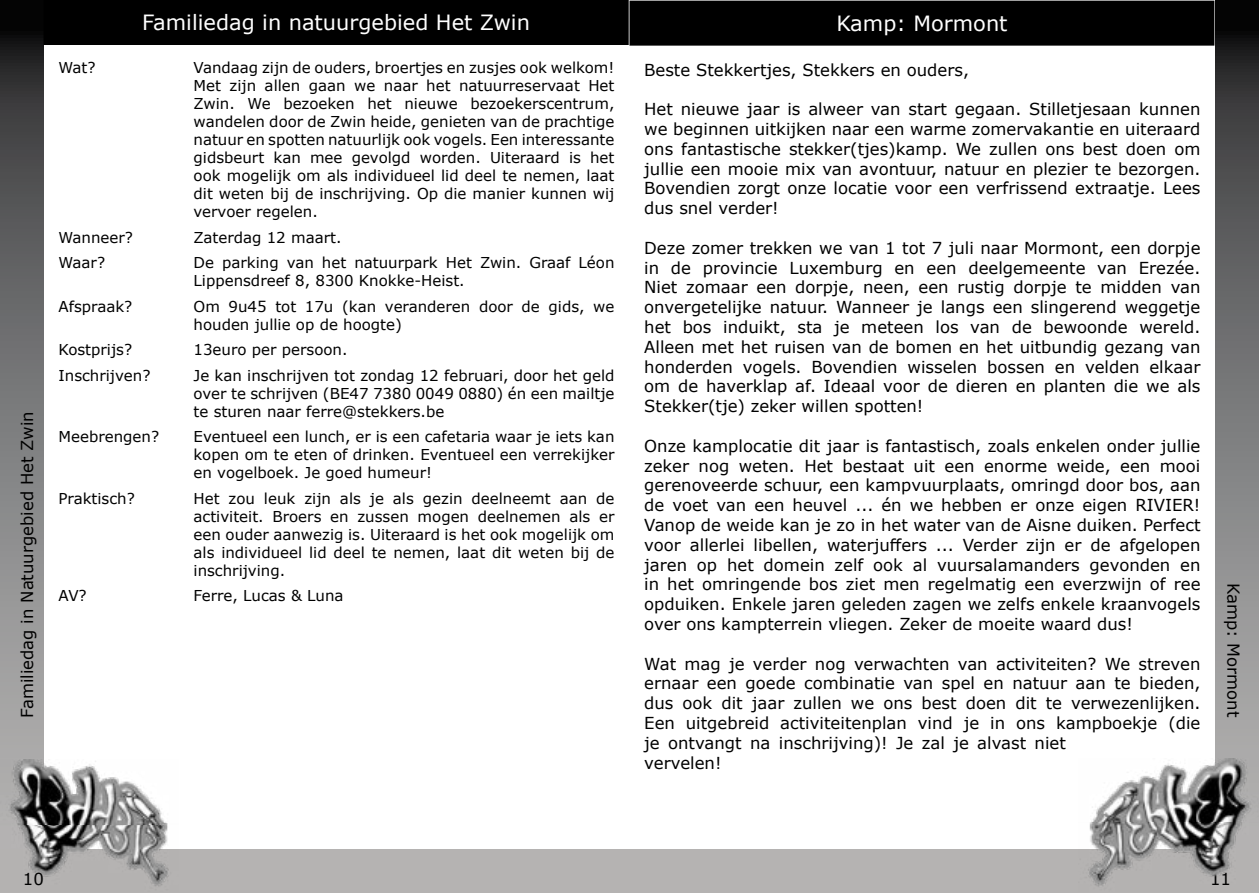
<style>
.page{position:relative;width:1259px;height:893px;background:#fff}
.page>*{position:absolute;margin:0;border:0;box-sizing:border-box;transform-origin:0 0}
.t1{font:21px "Verdana";color:#fff}
.t2{font:16.5px/19.8px "Verdana";color:#000;text-align:justify}
.t3{font:15px/18px "Verdana";color:#000;text-align:justify}
</style>
<div class="page">
<svg style="left:0;top:0;width:44px;height:760px;background:#6e6e6f"></svg>
<div style="left:0;top:849px;width:629px;height:44px;background:#b5b3b2"></div>
<img style="left:0;top:760px;width:169px;height:126px">
<div style="left:629px;top:849px;width:630px;height:44px;background:#b5b3b2"></div>
<svg style="left:1215px;top:0;width:44px;height:758px;background:#6e6e6f"></svg>
<img style="left:1088px;top:758px;width:171px;height:129px">
<div style="left:44px;top:0;width:584px;height:45px;background:#000"></div>
<div style="left:629px;top:1px;width:585px;height:45px;background:#000"></div>
<p class="t2" style="left:17px;top:718px;width:308px;rotate:-90deg">Familiedag in Natuurgebied Het Zwin</p>
<p class="t1" style="left:142px;top:8px;width:389px">Familiedag in natuurgebied Het Zwin</p>
<p class="t3" style="left:58px;top:59px;width:39px">Wat?</p>
<p class="t3" style="left:194px;top:59px;width:422px">Vandaag zijn de ouders, broertjes en zusjes ook welkom!<br>Met zijn allen gaan we naar het natuurreservaat Het Zwin. We bezoeken het nieuwe bezoekerscentrum, wandelen door de Zwin heide, genieten van de prachtige natuur en spotten natuurlijk ook vogels. Een interessante gidsbeurt kan mee gevolgd worden. Uiteraard is het ook mogelijk om als individueel lid deel te nemen, laat dit weten bij de inschrijving. Op die manier kunnen wij vervoer regelen.</p>
<p class="t3" style="left:58px;top:228px;width:76px">Wanneer?</p>
<p class="t3" style="left:194px;top:228px;width:149px">Zaterdag 12 maart.</p>
<p class="t3" style="left:58px;top:254px;width:48px">Waar?</p>
<p class="t3" style="left:194px;top:254px;width:422px">De parking van het natuurpark Het Zwin. Graaf Léon<br>Lippensdreef 8, 8300 Knokke-Heist.</p>
<p class="t3" style="left:58px;top:297px;width:75px">Afspraak?</p>
<p class="t3" style="left:194px;top:297px;width:422px">Om 9u45 tot 17u (kan veranderen door de gids, we houden jullie op de hoogte)</p>
<p class="t3" style="left:58px;top:341px;width:75px">Kostprijs?</p>
<p class="t3" style="left:194px;top:341px;width:155px">13euro per persoon.</p>
<p class="t3" style="left:58px;top:366px;width:93px">Inschrijven?</p>
<p class="t3" style="left:194px;top:366px;width:422px">Je kan inschrijven tot zondag 12 februari, door het geld over te schrijven (BE47 7380 0049 0880) én een mailtje te sturen naar ferre@stekkers.be</p>
<p class="t3" style="left:58px;top:428px;width:102px">Meebrengen?</p>
<p class="t3" style="left:194px;top:428px;width:422px">Eventueel een lunch, er is een cafetaria waar je iets kan kopen om te eten of drinken. Eventueel een verrekijker en vogelboek. Je goed humeur!</p>
<p class="t3" style="left:58px;top:489px;width:78px">Praktisch?</p>
<p class="t3" style="left:194px;top:489px;width:422px">Het zou leuk zijn als je als gezin deelneemt aan de activiteit. Broers en zussen mogen deelnemen als er een ouder aanwezig is. Uiteraard is het ook mogelijk om als individueel lid deel te nemen, laat dit weten bij de inschrijving.</p>
<p class="t3" style="left:58px;top:587px;width:30px">AV?</p>
<p class="t3" style="left:194px;top:587px;width:152px">Ferre, Lucas &amp; Luna</p>
<p class="t1" style="left:836px;top:9px;width:173px">Kamp: Mormont</p>
<p class="t2" style="left:644px;top:60px;width:326px">Beste Stekkertjes, Stekkers en ouders,</p>
<p class="t2" style="left:644px;top:99px;width:558px">Het nieuwe jaar is alweer van start gegaan. Stilletjesaan kunnen we beginnen uitkijken naar een warme zomervakantie en uiteraard ons fantastische stekker(tjes)kamp. We zullen ons best doen om jullie een mooie mix van avontuur, natuur en plezier te bezorgen.<br>Bovendien zorgt onze locatie voor een verfrissend extraatje. Lees dus snel verder!</p>
<p class="t2" style="left:644px;top:238px;width:558px">Deze zomer trekken we van 1 tot 7 juli naar Mormont, een dorpje in de provincie Luxemburg en een deelgemeente van Erezée.<br>Niet zomaar een dorpje, neen, een rustig dorpje te midden van onvergetelijke natuur. Wanneer je langs een slingerend weggetje het bos induikt, sta je meteen los van de bewoonde wereld.<br>Alleen met het ruisen van de bomen en het uitbundig gezang van honderden vogels. Bovendien wisselen bossen en velden elkaar om de haverklap af. Ideaal voor de dieren en planten die we als Stekker(tje) zeker willen spotten!</p>
<p class="t2" style="left:644px;top:436px;width:558px">Onze kamplocatie dit jaar is fantastisch, zoals enkelen onder jullie zeker nog weten. Het bestaat uit een enorme weide, een mooi gerenoveerde schuur, een kampvuurplaats, omringd door bos, aan de voet van een heuvel ... én we hebben er onze eigen RIVIER!<br>Vanop de weide kan je zo in het water van de Aisne duiken. Perfect voor allerlei libellen, waterjuffers ... Verder zijn er de afgelopen jaren op het domein zelf ook al vuursalamanders gevonden en in het omringende bos ziet men regelmatig een everzwijn of ree opduiken. Enkele jaren geleden zagen we zelfs enkele kraanvogels over ons kampterrein vliegen. Zeker de moeite waard dus!</p>
<p class="t2" style="left:644px;top:654px;width:558px;text-align:left">Wat mag je verder nog verwachten van activiteiten? We streven ernaar een goede combinatie van spel en natuur aan te bieden, dus ook dit jaar zullen we ons best doen dit te verwezenlijken.<br>Een uitgebreid activiteitenplan vind je in ons kampboekje (die je ontvangt na inschrijving)! Je zal je alvast niet<br>vervelen!</p>
<p class="t2" style="left:1243px;top:583px;width:136px;rotate:90deg">Kamp: Mormont</p>
<p class="t2" style="left:23px;top:868px;width:22px">10</p>
<p class="t2" style="left:1210px;top:868px;width:22px">11</p>
</div>
